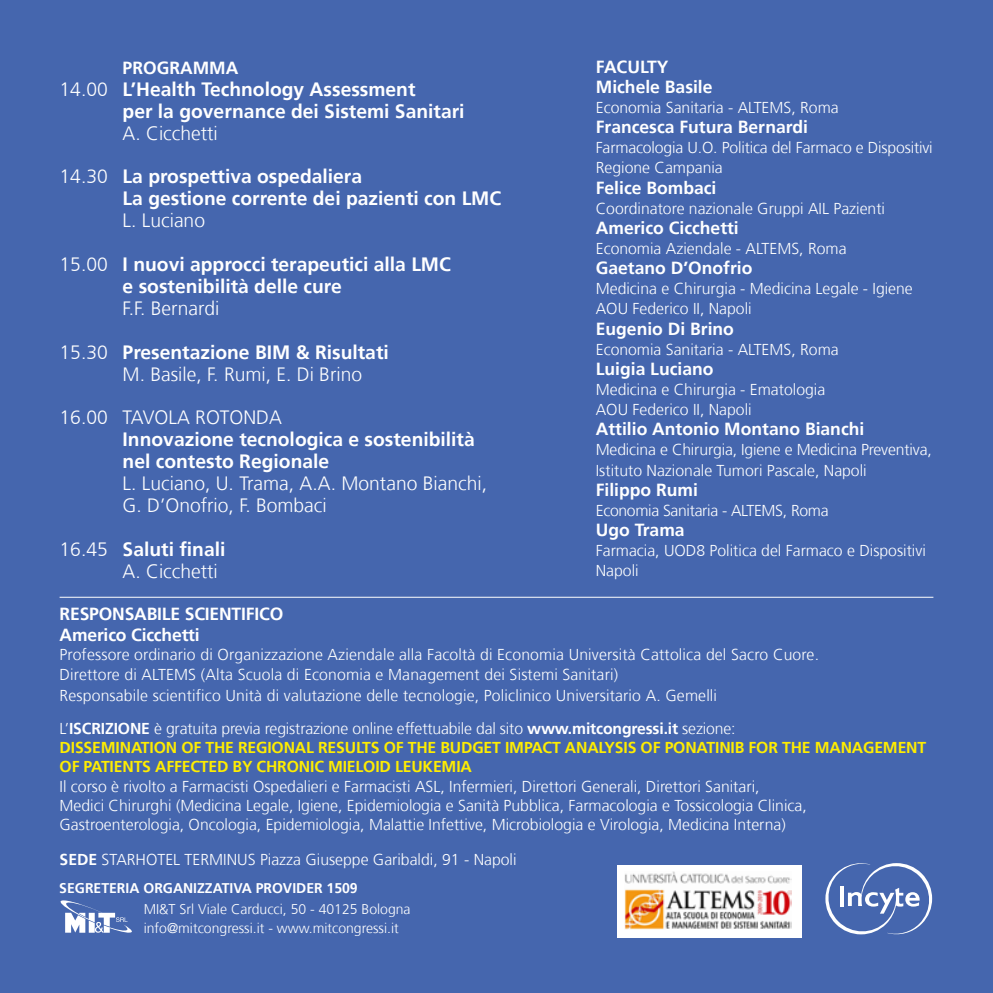
<style>
.page{position:relative;width:993px;height:993px;background:#fff}
.page>*{position:absolute;margin:0;border:0;box-sizing:border-box;transform-origin:0 0}
.t1{font:700 19.25px/21.9px "Frutiger";color:#fff}
.t2{font:300 19.25px/21.9px "Frutiger";color:#fff}
.t3{font:700 17.5px/20.1px "Frutiger";color:#fff}
.t4{font:300 15.75px/20.1px "Frutiger";color:#fff}
.t5{font:700 15.75px/19.2px "Frutiger";letter-spacing:-.01em;color:#ffed00}
.t6{font:300 15.75px "Frutiger";letter-spacing:-.02em;color:#fff}
.t7{font:300 14px/19.2px "Frutiger";color:#fff}
.t8{font:700 14px "Frutiger";color:#fff}
.s1{font-weight:300}
.s2{font-weight:700}
</style>
<div class="page">
<div style="left:0;top:0;width:992px;height:992px;background:#4566ae"></div>
<svg style="left:825px;top:863px;width:107px;height:72px"></svg>
<svg style="left:60px;top:900px;width:72px;height:33px"></svg>
<hr style="left:60px;top:596px;width:873px;height:1px;background:#fff">
<div style="left:617px;top:865px;width:185px;height:73px;background:#fff"></div>
<img style="left:624px;top:871px;width:167px;height:57px">
<p class="t3" style="left:123px;top:58px;width:117px">PROGRAMMA</p>
<p class="t1" style="left:123px;top:78px;width:343px;text-indent:-63px"><span class="s1">14.00</span> L’Health Technology Assessment<br>per la governance dei Sistemi Sanitari</p>
<p class="t2" style="left:123px;top:122px;width:97px">A. Cicchetti</p>
<p class="t1" style="left:123px;top:166px;width:380px;text-indent:-63px"><span class="s1">14.30</span> La prospettiva ospedaliera<br>La gestione corrente dei pazienti con LMC</p>
<p class="t2" style="left:123px;top:210px;width:84px">L. Luciano</p>
<p class="t1" style="left:123px;top:253px;width:330px;text-indent:-63px"><span class="s1">15.00</span> I nuovi approcci terapeutici alla LMC e sostenibilità delle cure</p>
<p class="t2" style="left:123px;top:297px;width:98px">F.F. Bernardi</p>
<p class="t2" style="left:123px;top:341px;width:268px;text-indent:-63px">15.30 <span class="s2">Presentazione BIM &amp; Risultati<br></span>M. Basile, F. Rumi, E. Di Brino</p>
<p class="t2" style="left:60px;top:407px;width:224px">16.00 TAVOLA ROTONDA</p>
<p class="t1" style="left:123px;top:428px;width:353px">Innovazione tecnologica e sostenibilità nel contesto Regionale</p>
<p class="t2" style="left:123px;top:472px;width:366px">L. Luciano, U. Trama, A.A. Montano Bianchi,<br>G. D’Onofrio, F. Bombaci</p>
<p class="t2" style="left:123px;top:538px;width:104px;text-indent:-63px">16.45 <span class="s2">Saluti finali<br></span>A. Cicchetti</p>
<p class="t3" style="left:595px;top:57px;width:118px">FACULTY<br>Michele Basile</p>
<p class="t4" style="left:595px;top:98px;width:244px">Economia Sanitaria - ALTEMS, Roma</p>
<p class="t3" style="left:595px;top:117px;width:213px">Francesca Futura Bernardi</p>
<p class="t4" style="left:595px;top:138px;width:338px">Farmacologia U.O. Politica del Farmaco e Dispositivi<br>Regione Campania</p>
<p class="t3" style="left:595px;top:177px;width:122px">Felice Bombaci</p>
<p class="t4" style="left:595px;top:198px;width:291px">Coordinatore nazionale Gruppi AIL Pazienti</p>
<p class="t3" style="left:595px;top:218px;width:144px">Americo Cicchetti</p>
<p class="t4" style="left:595px;top:239px;width:252px">Economia Aziendale - ALTEMS, Roma</p>
<p class="t3" style="left:595px;top:258px;width:158px">Gaetano D’Onofrio</p>
<p class="t4" style="left:595px;top:279px;width:318px">Medicina e Chirurgia - Medicina Legale - Igiene<br>AOU Federico II, Napoli</p>
<p class="t3" style="left:595px;top:318px;width:140px">Eugenio Di Brino</p>
<p class="t4" style="left:595px;top:339px;width:244px">Economia Sanitaria - ALTEMS, Roma</p>
<p class="t3" style="left:595px;top:358px;width:119px">Luigia Luciano</p>
<p class="t4" style="left:595px;top:379px;width:231px">Medicina e Chirurgia - Ematologia<br>AOU Federico II, Napoli</p>
<p class="t3" style="left:595px;top:419px;width:270px">Attilio Antonio Montano Bianchi</p>
<p class="t4" style="left:595px;top:440px;width:337px">Medicina e Chirurgia, Igiene e Medicina Preventiva,<br>Istituto Nazionale Tumori Pascale, Napoli</p>
<p class="t3" style="left:595px;top:479px;width:104px">Filippo Rumi</p>
<p class="t6" style="left:595px;top:501px;width:234px">Economia Sanitaria - ALTEMS, Roma</p>
<p class="t3" style="left:595px;top:519px;width:90px">Ugo Trama</p>
<p class="t4" style="left:595px;top:540px;width:331px">Farmacia, UOD8 Politica del Farmaco e Dispositivi<br>Napoli</p>
<p class="t3" style="left:60px;top:603px;width:225px;line-height:21px">RESPONSABILE SCIENTIFICO<br>Americo Cicchetti</p>
<p class="t4" style="left:60px;top:645px;width:760px;line-height:19.2px">Professore ordinario di Organizzazione Aziendale alla Facoltà di Economia Università Cattolica del Sacro Cuore.<br>Direttore di ALTEMS (Alta Scuola di Economia e Management dei Sistemi Sanitari)</p>
<p class="t4" style="left:60px;top:678px;width:677px;line-height:33.2px">Responsabile scientifico Unità di valutazione delle tecnologie, Policlinico Universitario A. Gemelli<br>L’<span class="s2">ISCRIZIONE</span> è gratuita previa registrazione online effettuabile dal sito <span class="s2">www.mitcongressi.it</span> sezione:</p>
<p class="t5" style="left:60px;top:738px;width:867px">DISSEMINATION OF THE REGIONAL RESULTS OF THE BUDGET IMPACT ANALYSIS OF PONATINIB FOR THE MANAGEMENT<br>OF PATIENTS AFFECTED BY CHRONIC MIELOID LEUKEMIA</p>
<p class="t4" style="left:60px;top:776px;width:748px;line-height:19.2px">Il corso è rivolto a Farmacisti Ospedalieri e Farmacisti ASL, Infermieri, Direttori Generali, Direttori Sanitari,<br>Medici Chirurghi (Medicina Legale, Igiene, Epidemiologia e Sanità Pubblica, Farmacologia e Tossicologia Clinica,<br>Gastroenterologia, Oncologia, Epidemiologia, Malattie Infettive, Microbiologia e Virologia, Medicina Interna)</p>
<p class="t4" style="left:60px;top:849px;width:458px"><span class="s2">SEDE</span> STARHOTEL TERMINUS Piazza Giuseppe Garibaldi, 91 - Napoli</p>
<p class="t8" style="left:59px;top:879px;width:300px">SEGRETERIA ORGANIZZATIVA PROVIDER 1509</p>
<p class="t7" style="left:144px;top:899px;width:268px">MI&amp;T Srl Viale Carducci, 50 - 40125 Bologna info@mitcongressi.it - www.mitcongressi.it</p>
</div>
